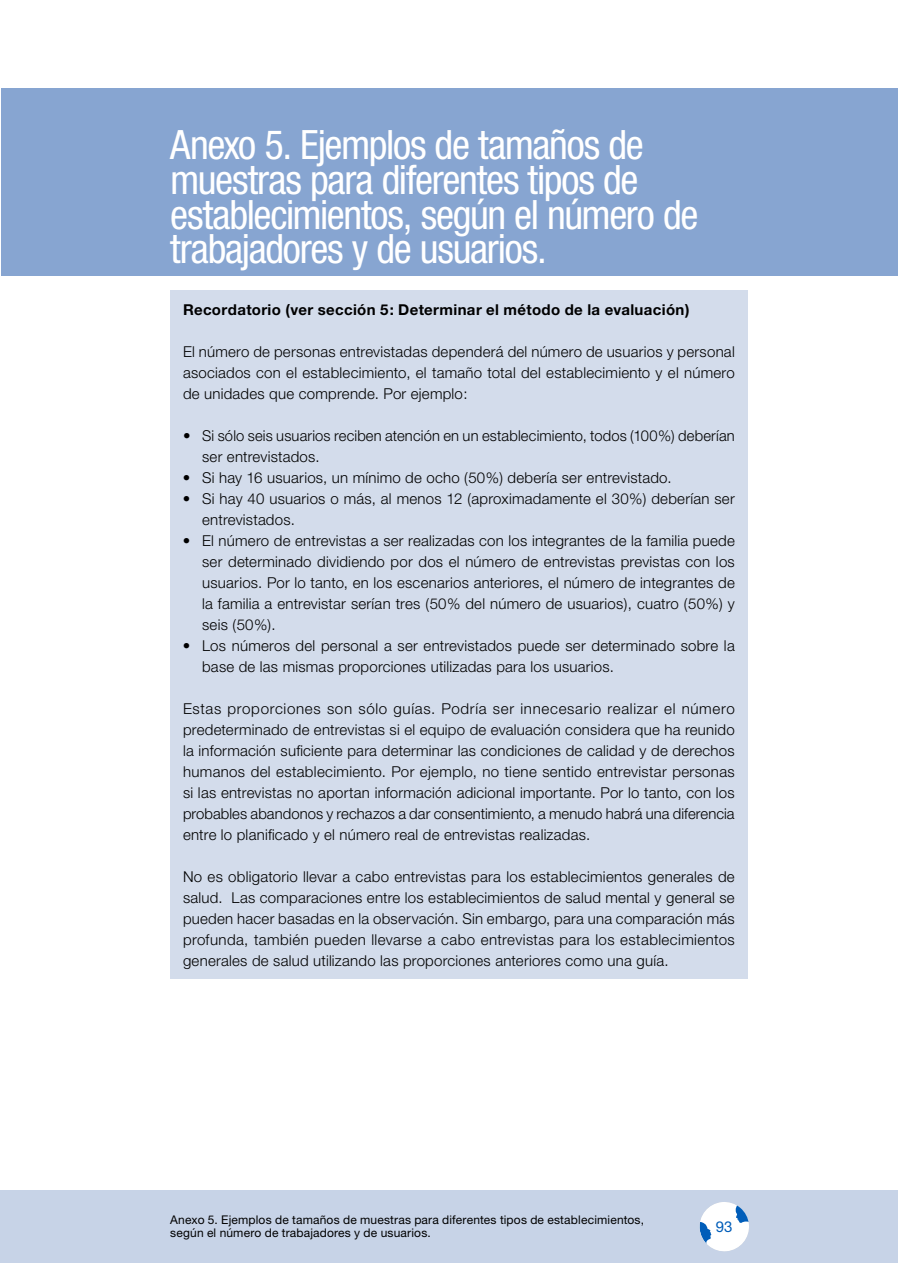
<style>
.page{position:relative;width:898px;height:1263px;background:#fff}
.page>*{position:absolute;margin:0;border:0;box-sizing:border-box;transform-origin:0 0}
.t1{font:condensed 40.5px/34.5px "Helvetica Neue";letter-spacing:-.03em;color:#fff}
.t2{font:300 15px/21px "Helvetica Neue";letter-spacing:.015em;color:#000;text-align:justify}
.t3{font:700 15px "Helvetica Neue";letter-spacing:.025em;color:#000}
.t4{font:15px "Helvetica Neue";color:#005db9}
.t5{font:12px/13.5px "Helvetica Neue";letter-spacing:.015em;color:#000}
</style>
<div class="page">
<div style="left:2px;top:88px;width:895px;height:188px;background:#87a5d1"></div>
<div style="left:0;top:1190px;width:897px;height:73px;background:#c7d3e7"></div>
<svg style="left:699px;top:1202px;width:50px;height:50px"></svg>
<div style="left:170px;top:290px;width:577px;height:688px;background:#d3dceb"></div>
<h1 class="t1" style="left:170px;top:128px;width:529px">Anexo 5. Ejemplos de tamaños de muestras para diferentes tipos de establecimientos, según el número de trabajadores y de usuarios.</h1>
<p class="t3" style="left:183px;top:300px;width:508px">Recordatorio (ver sección 5: Determinar el método de la evaluación)</p>
<p class="t2" style="left:183px;top:340px;width:553px">El número de personas entrevistadas dependerá del número de usuarios y personal asociados con el establecimiento, el tamaño total del establecimiento y el número de unidades que comprende. Por ejemplo:</p>
<p class="t2" style="left:202px;top:424px;width:534px;text-indent:-19px">• Si sólo seis usuarios reciben atención en un establecimiento, todos (100%) deberían ser entrevistados.</p>
<p class="t2" style="left:183px;top:466px;width:490px">• Si hay 16 usuarios, un mínimo de ocho (50%) debería ser entrevistado.</p>
<p class="t2" style="left:202px;top:487px;width:534px;text-indent:-19px">• Si hay 40 usuarios o más, al menos 12 (aproximadamente el 30%) deberían ser entrevistados.</p>
<p class="t2" style="left:202px;top:529px;width:534px;text-indent:-19px">• El número de entrevistas a ser realizadas con los integrantes de la familia puede ser determinado dividiendo por dos el número de entrevistas previstas con los usuarios. Por lo tanto, en los escenarios anteriores, el número de integrantes de la familia a entrevistar serían tres (50% del número de usuarios), cuatro (50%) y seis (50%).</p>
<p class="t2" style="left:202px;top:634px;width:534px;text-indent:-19px">• Los números del personal a ser entrevistados puede ser determinado sobre la base de las mismas proporciones utilizadas para los usuarios.</p>
<p class="t2" style="left:183px;top:697px;width:553px">Estas proporciones son sólo guías. Podría ser innecesario realizar el número predeterminado de entrevistas si el equipo de evaluación considera que ha reunido la información suficiente para determinar las condiciones de calidad y de derechos humanos del establecimiento. Por ejemplo, no tiene sentido entrevistar personas si las entrevistas no aportan información adicional importante. Por lo tanto, con los probables abandonos y rechazos a dar consentimiento, a menudo habrá una diferencia entre lo planificado y el número real de entrevistas realizadas.</p>
<p class="t2" style="left:183px;top:865px;width:553px">No es obligatorio llevar a cabo entrevistas para los establecimientos generales de salud. Las comparaciones entre los establecimientos de salud mental y general se pueden hacer basadas en la observación. Sin embargo, para una comparación más profunda, también pueden llevarse a cabo entrevistas para los establecimientos generales de salud utilizando las proporciones anteriores como una guía.</p>
<p class="t5" style="left:170px;top:1213px;width:475px">Anexo 5. Ejemplos de tamaños de muestras para diferentes tipos de establecimientos, según el número de trabajadores y de usuarios.</p>
<p class="t4" style="left:715px;top:1218px;width:18px">93</p>
</div>
